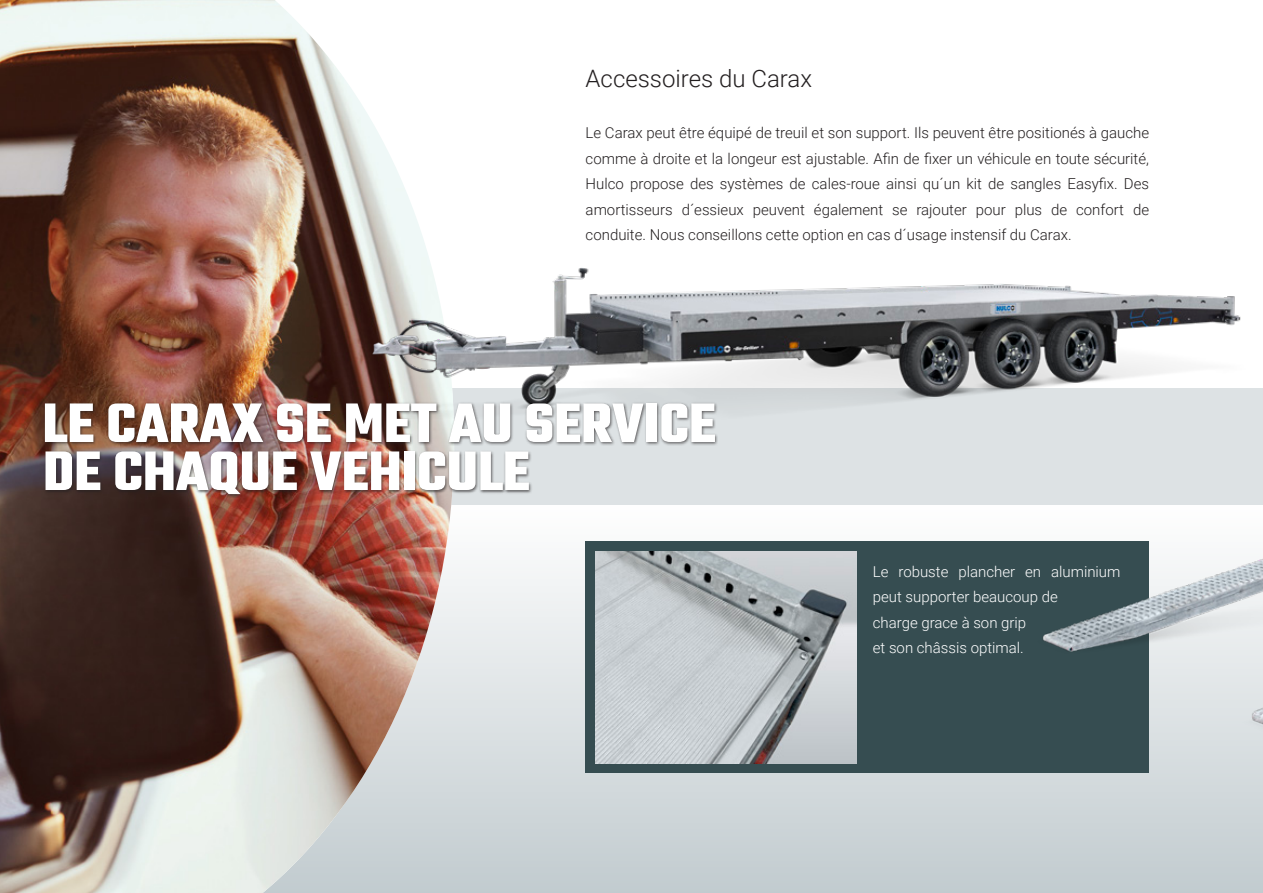
<style>
.page{position:relative;width:1263px;height:893px;background:#fff}
.page>*{position:absolute;margin:0;border:0;box-sizing:border-box;transform-origin:0 0}
.t1{font:700 60px "Teko";color:#fff}
.t2{font:300 24px "Roboto";color:#231f20}
.t3{font:300 15px/25.5px "Roboto";color:#231f20;text-align:justify}
.t4{font:300 15px/25.5px "Roboto";color:#fff}
</style>
<div class="page">
<div style="left:0;top:388px;width:1263px;height:117px;background:#dde2e4"></div>
<div style="left:0;top:505px;width:1263px;height:388px;background:linear-gradient(to bottom,#fefefe,#c2cbcf)"></div>
<img style="left:0;top:0;width:454px;height:893px">
<img style="left:359px;top:241px;width:882px;height:161px">
<div style="left:586px;top:541px;width:563px;height:232px;background:#364d51"></div>
<div style="left:43px;top:401px;width:676px;height:97px;background:#231f20;opacity:.7"></div>
<img style="left:595px;top:551px;width:261px;height:213px">
<img style="left:997px;top:330px;width:266px;height:465px">
<p class="t2" style="left:586px;top:62px;width:228px">Accessoires du Carax</p>
<p class="t3" style="left:586px;top:119px;width:565px">Le Carax peut être équipé de treuil et son support. Ils peuvent être positionés à gauche comme à droite et la longeur est ajustable. Afin de fixer un véhicule en toute sécurité, Hulco propose des systèmes de cales-roue ainsi qu´un kit de sangles Easyfix. Des amortisseurs d´essieux peuvent également se rajouter pour plus de confort de conduite. Nous conseillons cette option en cas d´usage instensif du Carax.</p>
<p class="t1" style="left:43px;top:384px;width:675px">LE CARAX SE MET AU SERVICE</p>
<p class="t1" style="left:43px;top:432px;width:489px">DE CHAQUE VEHICULE</p>
<p class="t4" style="left:873px;top:558px;width:249px">Le robuste plancher en aluminium peut supporter beaucoup de</p>
<p class="t4" style="left:873px;top:609px;width:155px">charge grace à son grip</p>
<p class="t4" style="left:873px;top:635px;width:153px">et son châssis optimal.</p>
</div>
